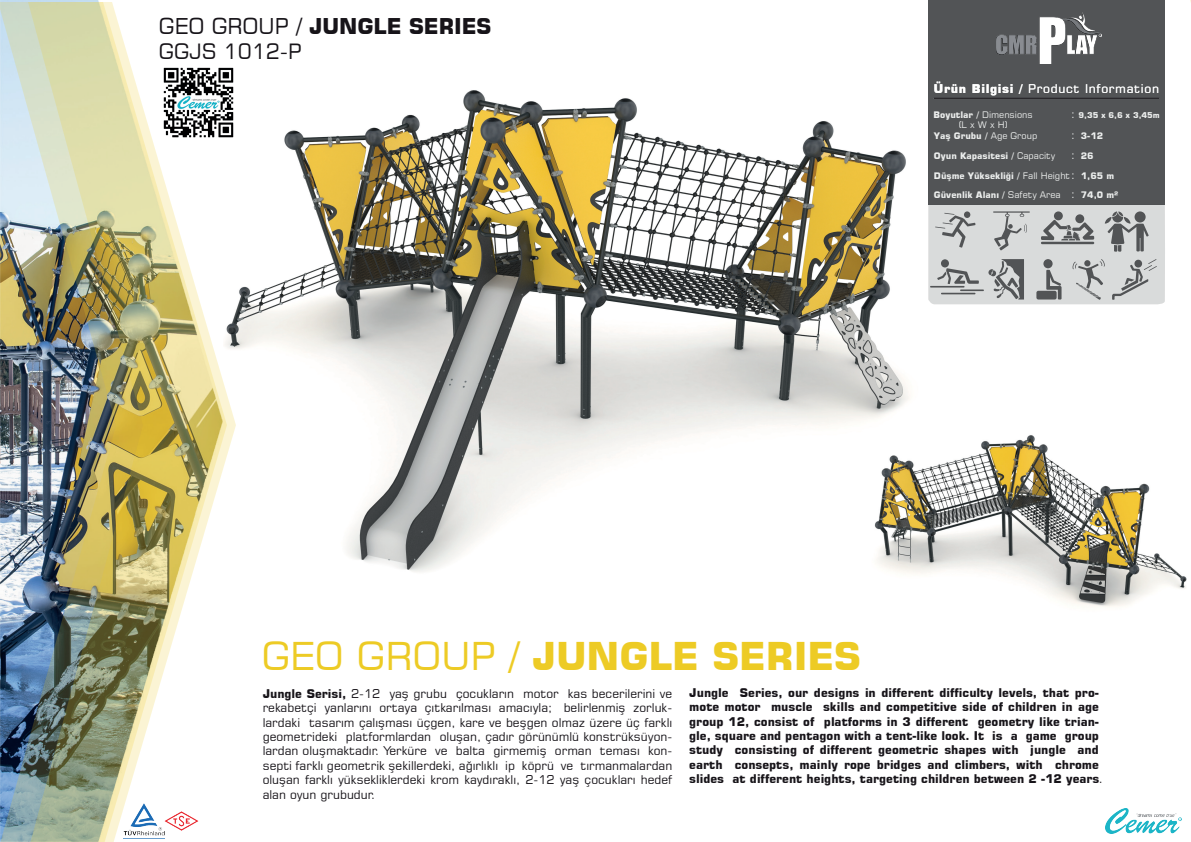
<style>
.page{position:relative;width:1191px;height:842px;background:#fff}
.page>*{position:absolute;margin:0;border:0;box-sizing:border-box;transform-origin:0 0}
.t1{font:700 38.2px "Square 721 BT";color:#edcb25}
.t2{font:700 21.7px "Square 721 BT";color:#171419}
.t3{font:21px "Square 721 BT";color:#171419}
.t4{font:12px/14.4px "Square 721 BT";color:#171419;text-align:justify}
.t5{font:700 12px/14.4px "Square 721 BT";color:#171419}
.t6{font:12px "Square 721 BT";letter-spacing:.055em;color:#fff}
.t7{font:11px/21.3px "Square 721 BT";color:#eceeed}
.t8{font:700 9px/19.7px "Square 721 BT";color:#eceeed}
.t9{font:9px/10.8px "Square 721 BT";color:#eceeed;text-align:center}
.t10{font:700 8px "Square 721 BT";color:#eceeed}
.s1{font-weight:400}
.s2{font-weight:700}
</style>
<div class="page">
<img style="left:236px;top:90px;width:674px;height:482px">
<img style="left:0;top:2px;width:236px;height:840px">
<img style="left:28px;top:2px;width:199px;height:840px">
<div style="left:928px;top:0;width:236px;height:204px;background:#525456"></div>
<hr style="left:934px;top:98px;width:225px;height:1px;background:#171419">
<img style="left:996px;top:13px;width:105px;height:51px">
<svg style="left:928px;top:204px;width:237px;height:100px;background:#c0c2c2"></svg>
<img style="left:1105px;top:808px;width:76px;height:25px">
<img style="left:158px;top:62px;width:82px;height:82px">
<img style="left:123px;top:803px;width:39px;height:36px">
<img style="left:162px;top:801px;width:40px;height:40px">
<img style="left:867px;top:430px;width:320px;height:177px">
<h2 class="t2" style="left:159px;top:13px;width:334px"><span class="s1">GEO GROUP /</span> JUNGLE SERIES</h2>
<h3 class="t3" style="left:159px;top:38px;width:144px">GGJS 1012-P</h3>
<p class="t6" style="left:934px;top:81px;width:227px"><span class="s2">Ürün Bilgisi /</span> Product Information</p>
<p class="t10" style="left:1078px;top:110px;width:83px">9,35 x 6,6 x 3,45m</p>
<p class="t8" style="left:1081px;top:126px;width:24px">3-12<br>26</p>
<p class="t8" style="left:1081px;top:167px;width:39px;line-height:18.4px">1,65 m<br>74,0 m²</p>
<p class="t9" style="left:933px;top:109px;width:101px"><span class="s2">Boyutlar /</span> Dimensions (L x W x H)</p>
<p class="t7" style="left:1071px;top:103px;width:5px">: :</p>
<p class="t7" style="left:1071px;top:144px;width:5px;line-height:20.6px">: :</p>
<p class="t7" style="left:1071px;top:183px;width:5px">:</p>
<p class="t8" style="left:934px;top:126px;width:123px">Yaş Grubu / <span class="s1">Age Group<br></span>Oyun Kapasitesi / <span class="s1">Capacity</span></p>
<p class="t8" style="left:934px;top:167px;width:138px;line-height:18.4px">Düşme Yüksekliği / <span class="s1">Fall Height<br></span>Güvenlik Alanı / <span class="s1">Safety Area</span></p>
<h1 class="t1" style="left:262px;top:633px;width:601px"><span class="s1">GEO GROUP /</span> JUNGLE SERIES</h1>
<p class="t4" style="left:263px;top:686px;width:411px"><span class="s2">Jungle Serisi,</span> 2-12 yaş grubu çocukların motor kas becerilerini ve rekabetçi yanlarını ortaya çıtkarılması amacıyla; belirlenmiş zorluk&shy;lardaki tasarım çalışması üçgen, kare ve beşgen olmaz üzere üç farklı geometrideki platformlardan oluşan, çadır görünümlü konstrüksüyon&shy;lardan oluşmaktadır. Yerküre ve balta girmemiş orman teması kon&shy;septi farklı geometrik şekillerdeki, ağırlıklı ip köprü ve tırmanmalardan oluşan farklı yüksekliklerdeki krom kaydıraklı, 2-12 yaş çocukları hedef alan oyun grubudur.</p>
<p class="t5" style="left:689px;top:685px;width:416px">Jungle Series, our designs in different difficulty levels, that pro&shy;mote motor muscle skills and competitive side of children in age group 12, consist of platforms in 3 different geometry like trian&shy;gle, square and pentagon with a tent-like look. It is a game group study consisting of different geometric shapes with jungle and earth consepts, mainly rope bridges and climbers, with chrome slides at different heights, targeting children between 2 -12 years<span class="s1">.</span></p>
</div>
